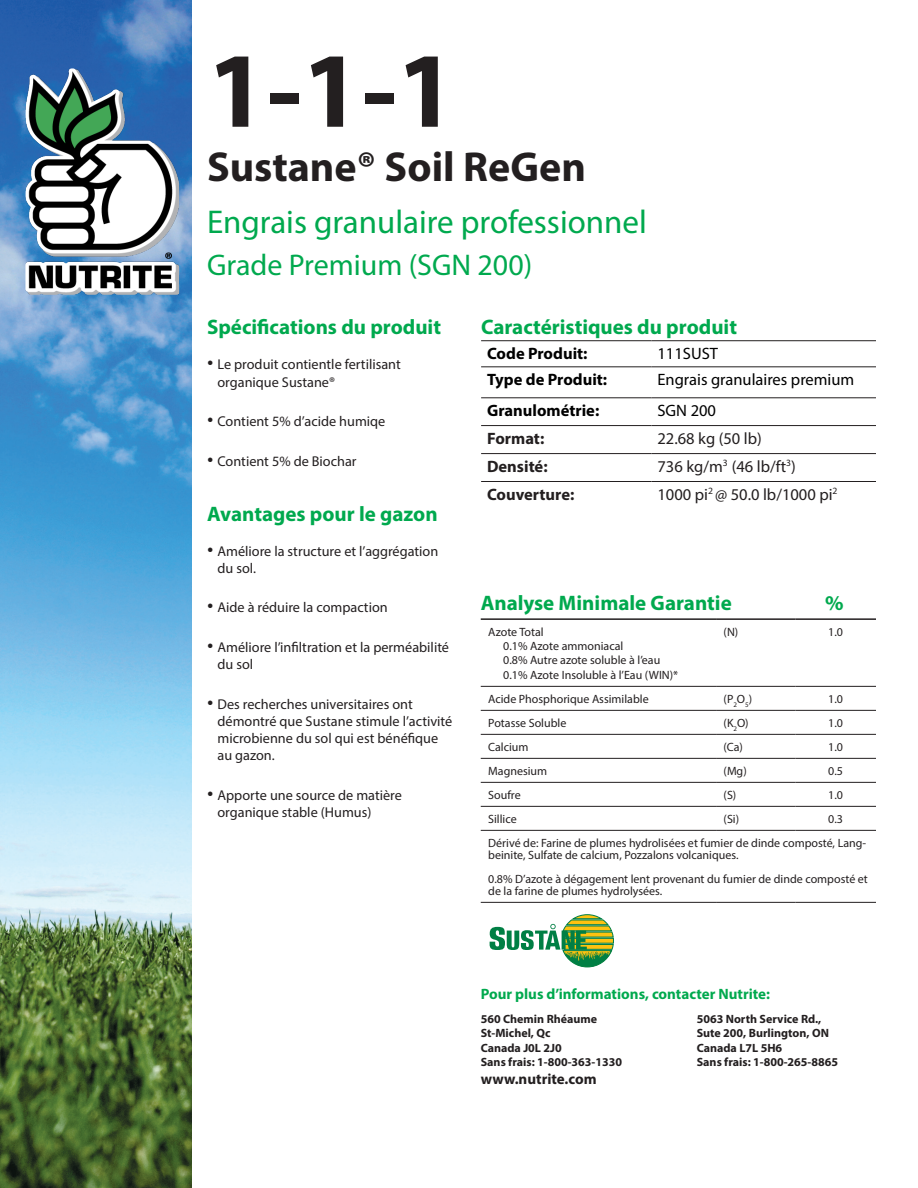
<style>
.page{position:relative;width:918px;height:1188px;background:#fff}
.page>*{position:absolute;margin:0;border:0;box-sizing:border-box;transform-origin:0 0}
.t1{font:700 108px "Myriad Pro";color:#231f20}
.t2{font:700 42px "Myriad Pro";color:#231f20}
.t3{font:33px "Myriad Pro";color:#00a94e}
.t4{font:30px "Myriad Pro";color:#00a94e}
.t5{font:700 21px "Myriad Pro";color:#00a94e}
.t6{font:16.5px "Myriad Pro";color:#231f20}
.t7{font:700 16.5px "Myriad Pro";color:#000}
.t8{font:16.5px "Myriad Pro";color:#000}
.t9{font:700 16.5px "Myriad Pro";color:#231f20}
.t10{font:700 15px "Myriad Pro";color:#00a94e}
.t11{font:700 15px "Myriad Pro";color:#231f20}
.t12{font:14.25px/17.1px "Myriad Pro";color:#231f20}
.t13{font:12px/12px "Myriad Pro";color:#231f20}
.t14{font:700 12px "Myriad Pro";color:#231f20}
.s1{font-family:"Calisto";font-size:18px}
</style>
<div class="page">
<img style="left:0;top:0;width:191px;height:1188px">
<img style="left:25px;top:68px;width:154px;height:227px">
<hr style="left:481px;top:453px;width:171px;height:1px;background:#231f20">
<hr style="left:652px;top:453px;width:224px;height:1px;background:#231f20">
<hr style="left:481px;top:481px;width:171px;height:1px;background:#231f20">
<hr style="left:652px;top:481px;width:224px;height:1px;background:#231f20">
<hr style="left:481px;top:397px;width:171px;height:1px;background:#231f20">
<hr style="left:652px;top:397px;width:224px;height:1px;background:#231f20">
<hr style="left:481px;top:425px;width:171px;height:1px;background:#231f20">
<hr style="left:652px;top:425px;width:224px;height:1px;background:#231f20">
<hr style="left:481px;top:340px;width:171px;height:1px;background:#231f20">
<hr style="left:652px;top:340px;width:224px;height:1px;background:#231f20">
<hr style="left:481px;top:366px;width:171px;height:1px;background:#231f20">
<hr style="left:652px;top:366px;width:224px;height:1px;background:#231f20">
<hr style="left:481px;top:618px;width:235px;height:2px;background:#231f20">
<hr style="left:716px;top:618px;width:79px;height:2px;background:#231f20">
<hr style="left:795px;top:618px;width:81px;height:2px;background:#231f20">
<hr style="left:481px;top:686px;width:235px;height:1px;background:#231f20">
<hr style="left:716px;top:686px;width:79px;height:1px;background:#231f20">
<hr style="left:795px;top:686px;width:81px;height:1px;background:#231f20">
<hr style="left:481px;top:710px;width:235px;height:1px;background:#231f20">
<hr style="left:716px;top:710px;width:79px;height:1px;background:#231f20">
<hr style="left:795px;top:710px;width:81px;height:1px;background:#231f20">
<hr style="left:481px;top:734px;width:235px;height:1px;background:#231f20">
<hr style="left:716px;top:734px;width:79px;height:1px;background:#231f20">
<hr style="left:795px;top:734px;width:81px;height:1px;background:#231f20">
<hr style="left:481px;top:758px;width:235px;height:1px;background:#231f20">
<hr style="left:716px;top:758px;width:79px;height:1px;background:#231f20">
<hr style="left:795px;top:758px;width:81px;height:1px;background:#231f20">
<hr style="left:481px;top:782px;width:235px;height:1px;background:#231f20">
<hr style="left:716px;top:782px;width:79px;height:1px;background:#231f20">
<hr style="left:795px;top:782px;width:81px;height:1px;background:#231f20">
<hr style="left:481px;top:806px;width:235px;height:1px;background:#231f20">
<hr style="left:716px;top:806px;width:79px;height:1px;background:#231f20">
<hr style="left:795px;top:806px;width:81px;height:1px;background:#231f20">
<hr style="left:481px;top:830px;width:235px;height:1px;background:#231f20">
<hr style="left:716px;top:830px;width:79px;height:1px;background:#231f20">
<hr style="left:795px;top:830px;width:81px;height:1px;background:#231f20">
<hr style="left:481px;top:902px;width:235px;height:1px;background:#231f20">
<hr style="left:716px;top:902px;width:79px;height:1px;background:#231f20">
<hr style="left:795px;top:902px;width:81px;height:1px;background:#231f20">
<svg style="left:490px;top:914px;width:124px;height:53px"></svg>
<p class="t1" style="left:207px;top:20px;width:251px">1-1-1</p>
<p class="t2" style="left:207px;top:139px;width:381px">Sustane® Soil ReGen</p>
<p class="t3" style="left:207px;top:202px;width:441px">Engrais granulaire professionnel</p>
<p class="t4" style="left:207px;top:247px;width:327px">Grade Premium (SGN 200)</p>
<p class="t5" style="left:207px;top:314px;width:236px">Spécifications du produit</p>
<p class="t12" style="left:218px;top:356px;width:185px;text-indent:-10px"><span class="s1">•</span> Le produit contientle fertilisant organique Sustane®</p>
<p class="t12" style="left:207px;top:413px;width:180px"><span class="s1">•</span> Contient 5% d’acide humiqe</p>
<p class="t12" style="left:207px;top:452px;width:151px"><span class="s1">•</span> Contient 5% de Biochar</p>
<p class="t5" style="left:207px;top:500px;width:232px">Avantages pour le gazon</p>
<p class="t12" style="left:218px;top:542px;width:222px;text-indent:-10px"><span class="s1">•</span> Améliore la structure et l’aggrégation du sol.</p>
<p class="t12" style="left:207px;top:599px;width:182px"><span class="s1">•</span> Aide à réduire la compaction</p>
<p class="t12" style="left:218px;top:638px;width:233px;text-indent:-10px"><span class="s1">•</span> Améliore l’infiltration et la perméabilité du sol</p>
<p class="t12" style="left:218px;top:695px;width:236px;text-indent:-10px"><span class="s1">•</span> Des recherches universitaires ont démontré que Sustane stimule l’activité microbienne du sol qui est bénéfique au gazon.</p>
<p class="t12" style="left:218px;top:786px;width:186px;text-indent:-10px"><span class="s1">•</span> Apporte une source de matière organique stable (Humus)</p>
<p class="t5" style="left:481px;top:314px;width:257px">Caractéristiques du produit</p>
<p class="t7" style="left:487px;top:343px;width:102px">Code Produit:</p>
<p class="t8" style="left:658px;top:343px;width:62px">111SUST</p>
<p class="t7" style="left:487px;top:369px;width:122px">Type de Produit:</p>
<p class="t8" style="left:658px;top:369px;width:198px">Engrais granulaires premium</p>
<p class="t7" style="left:487px;top:400px;width:114px">Granulométrie:</p>
<p class="t8" style="left:658px;top:400px;width:60px">SGN 200</p>
<p class="t9" style="left:487px;top:428px;width:59px">Format:</p>
<p class="t6" style="left:658px;top:428px;width:106px">22.68 kg (50 lb)</p>
<p class="t9" style="left:487px;top:456px;width:62px">Densité:</p>
<p class="t6" style="left:658px;top:456px;width:140px">736 kg/m<sup>3</sup> (46 lb/ft<sup>3</sup>)</p>
<p class="t9" style="left:487px;top:484px;width:89px">Couverture:</p>
<p class="t6" style="left:658px;top:484px;width:182px">1000 pi<sup>2</sup> @ 50.0 lb/1000 pi<sup>2</sup></p>
<p class="t5" style="left:481px;top:589px;width:253px">Analyse Minimale Garantie</p>
<p class="t5" style="left:825px;top:589px;width:20px">%</p>
<p class="t13" style="left:488px;top:625px;width:57px">Azote Total</p>
<p class="t13" style="left:503px;top:640px;width:122px">0.1% Azote ammoniacal</p>
<p class="t13" style="left:503px;top:654px;width:159px">0.8% Autre azote soluble à l’eau</p>
<p class="t13" style="left:503px;top:669px;width:176px">0.1% Azote Insoluble à l’Eau (WIN)*</p>
<p class="t13" style="left:724px;top:625px;width:16px">(N)</p>
<p class="t13" style="left:828px;top:625px;width:16px">1.0</p>
<p class="t13" style="left:488px;top:693px;width:162px">Acide Phosphorique Assimilable</p>
<p class="t13" style="left:724px;top:693px;width:30px">(P<sub>2</sub>O<sub>5</sub>)</p>
<p class="t13" style="left:828px;top:693px;width:16px">1.0</p>
<p class="t13" style="left:488px;top:717px;width:80px">Potasse Soluble</p>
<p class="t13" style="left:724px;top:717px;width:27px">(K<sub>2</sub>O)</p>
<p class="t13" style="left:828px;top:717px;width:16px">1.0</p>
<p class="t13" style="left:488px;top:741px;width:42px">Calcium</p>
<p class="t13" style="left:724px;top:741px;width:21px">(Ca)</p>
<p class="t13" style="left:828px;top:741px;width:16px">1.0</p>
<p class="t13" style="left:488px;top:765px;width:60px">Magnesium</p>
<p class="t13" style="left:724px;top:765px;width:25px">(Mg)</p>
<p class="t13" style="left:828px;top:765px;width:16px">0.5</p>
<p class="t13" style="left:488px;top:789px;width:34px">Soufre</p>
<p class="t13" style="left:724px;top:789px;width:14px">(S)</p>
<p class="t13" style="left:828px;top:789px;width:16px">1.0</p>
<p class="t13" style="left:488px;top:813px;width:30px">Sillice</p>
<p class="t13" style="left:724px;top:813px;width:17px">(Si)</p>
<p class="t13" style="left:828px;top:813px;width:16px">0.3</p>
<p class="t13" style="left:488px;top:837px;width:379px">Dérivé de: Farine de plumes hydrolisées et fumier de dinde composté, Lang&shy;beinite, Sulfate de calcium, Pozzalons volcaniques.</p>
<p class="t13" style="left:488px;top:873px;width:381px">0.8% D’azote à dégagement lent provenant du fumier de dinde composté et de la farine de plumes hydrolysées.</p>
<p class="t10" style="left:481px;top:984px;width:291px">Pour plus d’informations, contacter Nutrite:</p>
<p class="t14" style="left:481px;top:1011px;width:118px">560 Chemin Rhéaume</p>
<p class="t14" style="left:697px;top:1011px;width:126px">5063 North Service Rd.,</p>
<p class="t14" style="left:481px;top:1026px;width:71px">St-Michel, Qc</p>
<p class="t14" style="left:697px;top:1026px;width:134px">Sute 200, Burlington, ON</p>
<p class="t14" style="left:481px;top:1040px;width:83px">Canada J0L 2J0</p>
<p class="t14" style="left:697px;top:1040px;width:87px">Canada L7L 5H6</p>
<p class="t14" style="left:481px;top:1054px;width:143px">Sans frais: 1-800-363-1330</p>
<p class="t14" style="left:697px;top:1054px;width:143px">Sans frais: 1-800-265-8865</p>
<p class="t11" style="left:481px;top:1069px;width:117px">www.nutrite.com</p>
</div>
